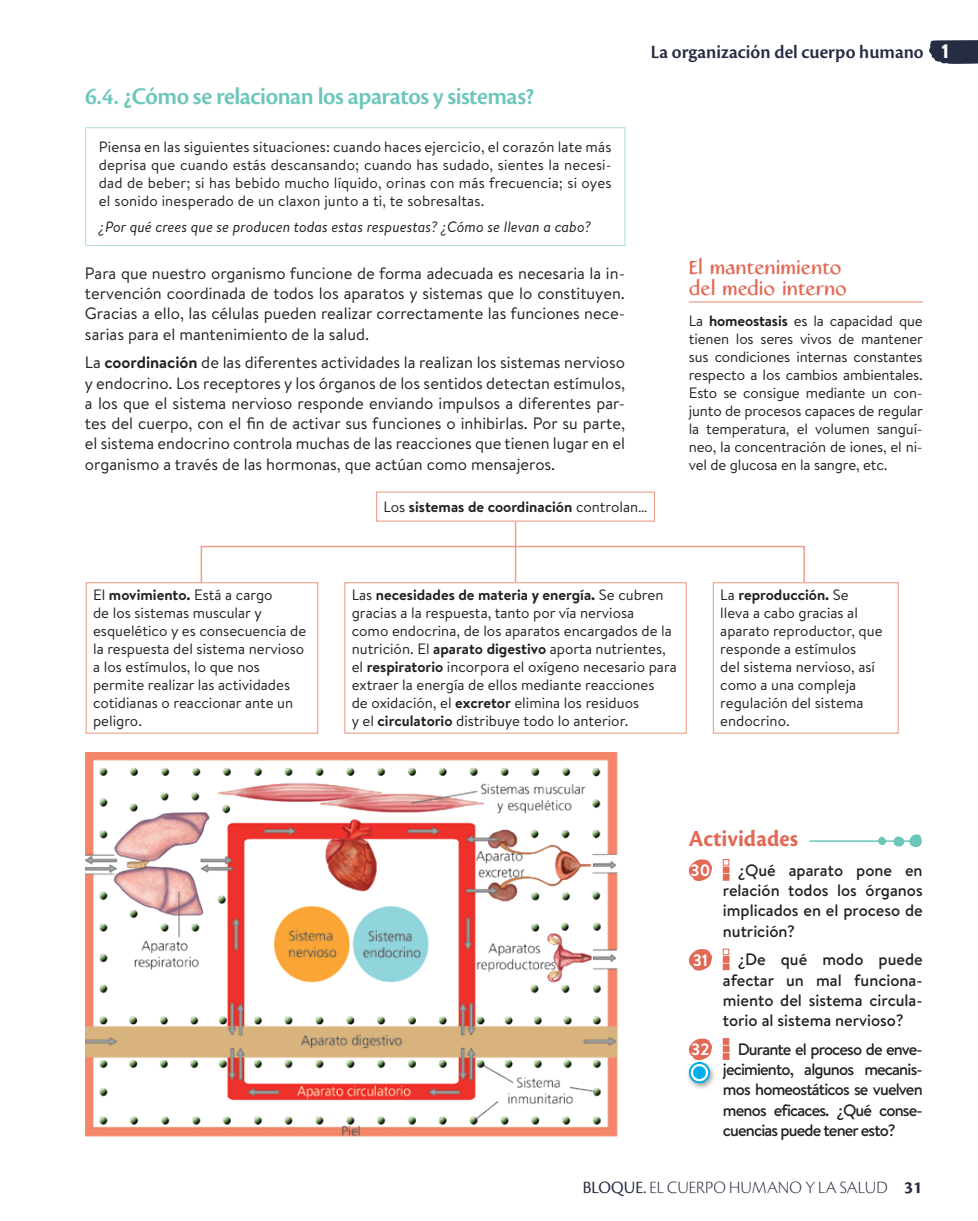
<style>
.page{position:relative;width:978px;height:1221px;background:#fff}
.page>*{position:absolute;margin:0;border:0;box-sizing:border-box;transform-origin:0 0}
._01_SUBEPIGRAFE_BIO{font:24.75px "Cronos Pro Semibold Subh";letter-spacing:-.02em;color:#6cc7ba}
.t1{font:700 24px "Cronos Pro";letter-spacing:.005em;color:#e16956;scale:.95 1}
.t2{font:19.5px "Cronos Pro Semibold Subh";color:#262c41}
._01_CABECERA_AMPLIAC{font:700 19.5px/21px "Caterina LT Std";color:#e16956}
.t3{font:18px "Cronos Pro Lt Disp";color:#262c41}
._01_TEXTO_GENERAL_11{font:16.5px/20.2px "Brandon Text";color:#231f20;text-align:justify}
._02_TEXTO_ACTIVIDADE{font:500 16.5px/20.2px "Brandon Text";color:#231f20;text-align:justify}
.t4{font:700 16.5px "Brandon Text";color:#fff}
._02_TEXTO_ESQUEMA{font:15px/18px "Brandon Text";color:#231f20}
._01_TEXTO_AMPLIACION{font:15px/18px "Brandon Text";letter-spacing:-.005em;color:#231f20;text-align:justify}
._01_TEXTO_AMPLIACION-2{font:italic 15px "Brandon Text";color:#231f20}
._02_TEXTO_ESQUEMA-2{font:700 15px "Brandon Text";color:#231f20}
.s1{font-family:"Brandon Text";font-weight:900;color:#fff}
.s2{font-family:"Brandon Text";font-weight:900;font-size:15.6px;color:#fff}
.s3{font-weight:700}
.s4{font-weight:400}
.s5{font-family:"Cronos Pro Disp"}
.s6{font-family:"Cronos Pro";font-weight:700}
</style>
<div class="page">
<svg style="left:929px;top:40px;width:49px;height:24px"></svg>
<svg style="left:85px;top:127px;width:541px;height:119px"></svg>
<svg style="left:200px;top:545px;width:605px;height:40px"></svg>
<hr style="left:515px;top:510px;width:1px;height:73px;background:#ec9f8b">
<div style="left:377px;top:492px;width:277px;height:29px;background:#fff"></div>
<div style="left:376px;top:491px;width:279px;height:30px;border:1px solid #ec9f8b"></div>
<div style="left:86px;top:582px;width:232px;height:151px;background:#fff"></div>
<div style="left:86px;top:582px;width:232px;height:151px;border:1px solid #ec9f8b"></div>
<div style="left:345px;top:582px;width:341px;height:151px;background:#fff"></div>
<div style="left:344px;top:582px;width:343px;height:151px;border:1px solid #ec9f8b"></div>
<div style="left:713px;top:582px;width:185px;height:151px;background:#fff"></div>
<div style="left:713px;top:582px;width:186px;height:151px;border:1px solid #ec9f8b"></div>
<img style="left:85px;top:752px;width:532px;height:384px">
<hr style="left:689px;top:301px;width:234px;height:2px;background:#f0ae9b">
<svg style="left:878px;top:836px;width:8px;height:9px"></svg>
<svg style="left:892px;top:834px;width:30px;height:13px"></svg>
<hr style="left:809px;top:840px;width:111px;height:1px;background:#6cc7ba">
<svg style="left:689px;top:859px;width:23px;height:22px"></svg>
<svg style="left:723px;top:874px;width:6px;height:6px"></svg>
<div style="left:723px;top:866px;width:6px;height:7px;background:#e16956;border:1px solid #e16956"></div>
<svg style="left:723px;top:859px;width:6px;height:6px"></svg>
<svg style="left:689px;top:949px;width:23px;height:22px"></svg>
<div style="left:723px;top:963px;width:6px;height:7px;background:#e16956;border:1px solid #e16956"></div>
<svg style="left:723px;top:956px;width:6px;height:6px"></svg>
<div style="left:723px;top:948px;width:6px;height:7px;border:1px solid #e16956"></div>
<svg style="left:689px;top:1038px;width:23px;height:21px"></svg>
<svg style="left:723px;top:1053px;width:6px;height:6px"></svg>
<div style="left:723px;top:1045px;width:6px;height:7px;background:#e16956;border:1px solid #e16956"></div>
<svg style="left:723px;top:1038px;width:6px;height:6px"></svg>
<div style="left:686px;top:1059px;width:30px;height:31px;background:#231f20;opacity:.4"></div>
<svg style="left:690px;top:1062px;width:19px;height:20px"></svg>
<div style="left:689px;top:1061px;width:21px;height:22px;border:2px solid #00aeef;border-radius:50%"></div>
<div style="left:694px;top:1067px;width:11px;height:10px;background:#00aeef;border-radius:50%"></div>
<div style="left:693px;top:1066px;width:13px;height:12px;border:2px solid #00aeef;border-radius:50%"></div>
<h3 class="t2" style="left:651px;top:40px;width:310px">La organización del cuerpo humano <span class="s1">1</span><span class="s2">3</span></h3>
<p class="_01_SUBEPIGRAFE_BIO" style="left:85px;top:82px;width:451px">6.4. ¿Cómo se relacionan los aparatos y sistemas?</p>
<p class="_01_TEXTO_AMPLIACION" style="left:99px;top:137px;width:514px">Piensa en las siguientes situaciones: cuando haces ejercicio, el corazón late más deprisa que cuando estás descansando; cuando has sudado, sientes la necesi&shy;dad de beber; si has bebido mucho líquido, orinas con más frecuencia; si oyes el sonido inesperado de un claxon junto a ti, te sobresaltas.</p>
<p class="_01_TEXTO_AMPLIACION-2" style="left:99px;top:217px;width:494px">¿Por qué crees que se producen todas estas respuestas? ¿Cómo se llevan a cabo?</p>
<p class="_01_TEXTO_GENERAL_11" style="left:85px;top:262px;width:542px">Para que nuestro organismo funcione de forma adecuada es necesaria la in&shy;tervención coordinada de todos los aparatos y sistemas que lo constituyen.<br>Gracias a ello, las células pueden realizar correctamente las funciones nece&shy;sarias para el mantenimiento de la salud.</p>
<p class="_01_TEXTO_GENERAL_11" style="left:85px;top:352px;width:542px">La <span class="s3">coordinación</span> de las diferentes actividades la realizan los sistemas nervioso y endocrino. Los receptores y los órganos de los sentidos detectan estímulos, a los que el sistema nervioso responde enviando impulsos a diferentes par&shy;tes del cuerpo, con el fin de activar sus funciones o inhibirlas. Por su parte, el sistema endocrino controla muchas de las reacciones que tienen lugar en el organismo a través de las hormonas, que actúan como mensajeros.</p>
<p class="_02_TEXTO_ESQUEMA-2" style="left:384px;top:496px;width:265px"><span class="s4">Los</span> sistemas de coordinación <span class="s4">controlan…</span></p>
<p class="_01_CABECERA_AMPLIAC" style="left:689px;top:257px;width:160px">El mantenimiento del medio interno</p>
<p class="_01_TEXTO_AMPLIACION" style="left:689px;top:311px;width:236px">La <span class="s3">homeostasis</span> es la capacidad que tienen los seres vivos de mantener sus condiciones internas constantes respecto a los cambios ambientales.<br>Esto se consigue mediante un con&shy;junto de procesos capaces de regular la temperatura, el volumen sanguí&shy;neo, la concentración de iones, el ni&shy;vel de glucosa en la sangre, etc.</p>
<p class="_02_TEXTO_ESQUEMA" style="left:93px;top:585px;width:215px">El <span class="s3">movimiento.</span> Está a cargo<br>de los sistemas muscular y esquelético y es consecuencia de la respuesta del sistema nervioso a los estímulos, lo que nos permite realizar las actividades cotidianas o reaccionar ante un peligro.</p>
<p class="_02_TEXTO_ESQUEMA" style="left:352px;top:585px;width:327px">Las <span class="s3">necesidades de materia y energía.</span> Se cubren gracias a la respuesta, tanto por vía nerviosa<br>como endocrina, de los aparatos encargados de la nutrición. El <span class="s3">aparato digestivo</span> aporta nutrientes, el <span class="s3">respiratorio</span> incorpora el oxígeno necesario para extraer la energía de ellos mediante reacciones<br>de oxidación, el <span class="s3">excretor</span> elimina los residuos<br>y el <span class="s3">circulatorio</span> distribuye todo lo anterior.</p>
<p class="_02_TEXTO_ESQUEMA" style="left:720px;top:585px;width:164px">La <span class="s3">reproducción.</span> Se<br>lleva a cabo gracias al aparato reproductor, que responde a estímulos<br>del sistema nervioso, así como a una compleja regulación del sistema endocrino.</p>
<p class="t1" style="left:689px;top:825px;width:117px">Actividades</p>
<p class="t4" style="left:691px;top:858px;width:21px">30</p>
<p class="_02_TEXTO_ACTIVIDADE" style="left:723px;top:859px;width:201px;text-indent:15px">¿Qué aparato pone en relación todos los órganos implicados en el proceso de nutrición?</p>
<p class="t4" style="left:693px;top:948px;width:17px">31</p>
<p class="_02_TEXTO_ACTIVIDADE" style="left:723px;top:949px;width:201px;text-indent:15px">¿De qué modo puede afectar un mal funciona&shy;miento del sistema circula&shy;torio al sistema nervioso?</p>
<p class="t4" style="left:691px;top:1037px;width:20px">32</p>
<p class="_02_TEXTO_ACTIVIDADE" style="left:723px;top:1038px;width:201px;text-indent:15px">Durante el proceso de enve&shy;jecimiento, algunos mecanis&shy;mos homeostáticos se vuelven menos eficaces. ¿Qué conse&shy;cuencias puede tener esto?</p>
<p class="t3" style="left:583px;top:1176px;width:341px"><span class="s5">BLOQUE.</span> EL CUERPO HUMANO Y LA SALUD <span class="s6">31</span></p>
</div>
